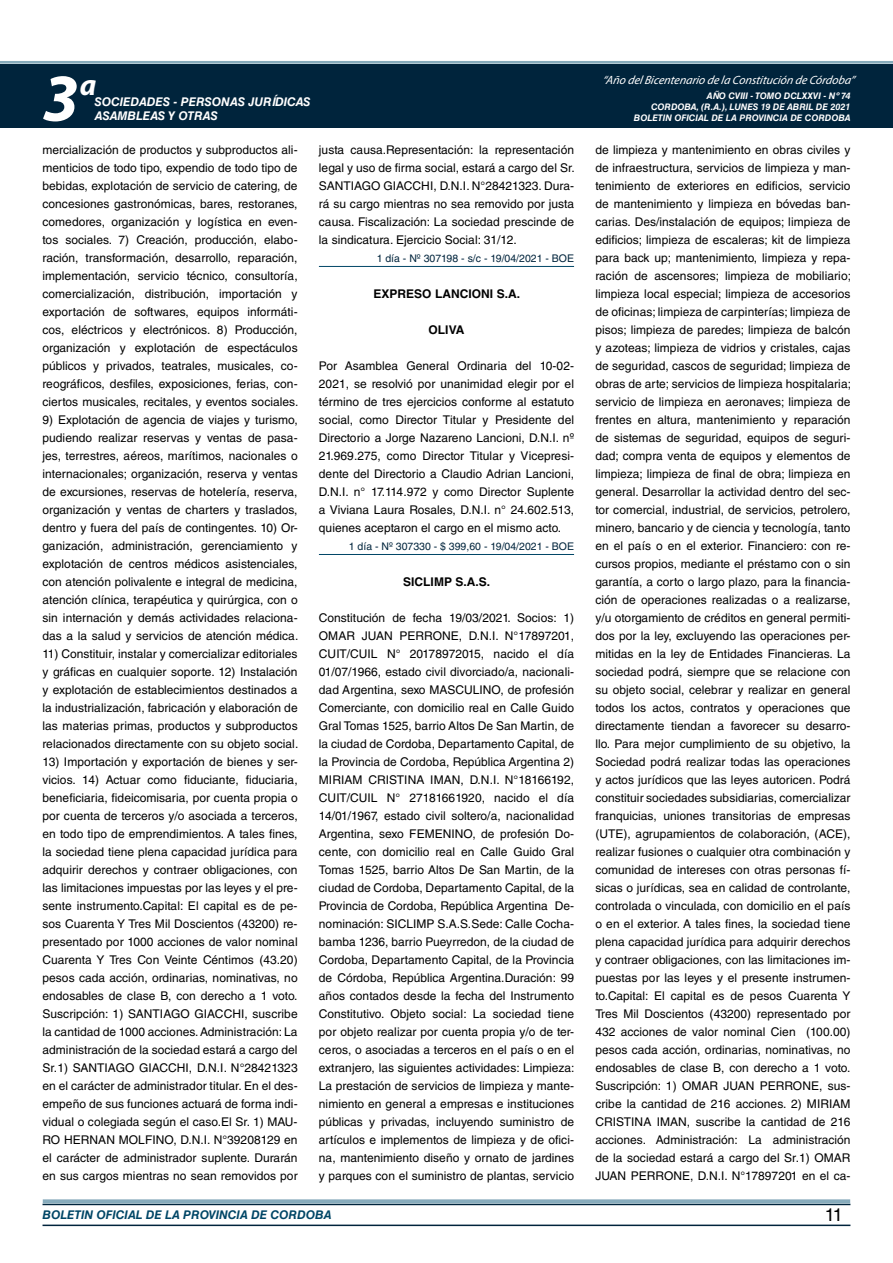
<style>
.page{position:relative;width:893px;height:1263px;background:#fff}
.page>*{position:absolute;margin:0;border:0;box-sizing:border-box;transform-origin:0 0}
.t1{font:italic 700 67.5px "Myriad Pro";color:#fff}
.t2{font:italic 700 30px "Myriad Pro";color:#fff}
.t3{font:18px "Helvetica LT Std";color:#000}
.t4{font:12px/18px "Helvetica LT Std";letter-spacing:.005em;color:#000;text-align:justify}
.t5{font:italic 12px "Myriad Pro";color:#fff}
.t6{font:italic 700 12px "Helvetica LT Std";color:#fff}
.t7{font:700 12px "Helvetica LT Std";letter-spacing:.005em;color:#000}
.t8{font:italic 700 12px "Helvetica LT Std";color:#004666}
.t9{font:10.5px "Helvetica LT Std";color:#00243c}
.t10{font:italic 700 9px/10.8px "Helvetica LT Std";color:#fff;text-align:right}
</style>
<div class="page">
<div style="left:0;top:61px;width:893px;height:6px;background:#fff;opacity:.75"></div>
<div style="left:0;top:64px;width:893px;height:64px;background:#00243c"></div>
<hr style="left:43px;top:1224px;width:807px;height:2px;background:#00243c">
<div style="left:42px;top:1198px;width:809px;height:8px;background:#fff;opacity:.75"></div>
<hr style="left:319px;top:266px;width:255px;height:1px;background:#004666">
<hr style="left:319px;top:554px;width:255px;height:1px;background:#004666">
<h1 class="t1" style="left:43px;top:54px;width:38px">3</h1>
<h2 class="t2" style="left:80px;top:66px;width:18px">a</h2>
<p class="t6" style="left:95px;top:94px;width:217px">SOCIEDADES - PERSONAS JURÍDICAS</p>
<p class="t6" style="left:95px;top:109px;width:125px">ASAMBLEAS Y OTRAS</p>
<p class="t5" style="left:603px;top:72px;width:254px">“Año delBicentenario de la Constitución de Córdoba”</p>
<p class="t10" style="left:634px;top:91px;width:218px">AÑO CVIII - TOMO DCLXXVI - Nº 74<br>CORDOBA, (R.A.), LUNES 19 DE ABRIL DE 2021<br>BOLETIN OFICIAL DE LA PROVINCIA DE CORDOBA</p>
<p class="t4" style="left:43px;top:141px;width:257px">mercialización de productos y subproductos ali&shy;menticios de todo tipo, expendio de todo tipo de bebidas, explotación de servicio de catering, de concesiones gastronómicas, bares, restoranes, comedores, organización y logística en even&shy;tos sociales. 7) Creación, producción, elabo&shy;ración, transformación, desarrollo, reparación, implementación, servicio técnico, consultoría, comercialización, distribución, importación y exportación de softwares, equipos informáti&shy;cos, eléctricos y electrónicos. 8) Producción, organización y explotación de espectáculos públicos y privados, teatrales, musicales, co&shy;reográficos, desfiles, exposiciones, ferias, con&shy;ciertos musicales, recitales, y eventos sociales.</p>
<p class="t4" style="left:43px;top:411px;width:257px">9) Explotación de agencia de viajes y turismo, pudiendo realizar reservas y ventas de pasa&shy;jes, terrestres, aéreos, marítimos, nacionales o internacionales; organización, reserva y ventas de excursiones, reservas de hotelería, reserva, organización y ventas de charters y traslados, dentro y fuera del país de contingentes. 10) Or&shy;ganización, administración, gerenciamiento y explotación de centros médicos asistenciales, con atención polivalente e integral de medicina, atención clínica, terapéutica y quirúrgica, con o sin internación y demás actividades relaciona&shy;das a la salud y servicios de atención médica.</p>
<p class="t4" style="left:43px;top:645px;width:257px">11) Constituir, instalar y comercializar editoriales y gráficas en cualquier soporte. 12) Instalación y explotación de establecimientos destinados a la industrialización, fabricación y elaboración de las materias primas, productos y subproductos relacionados directamente con su objeto social.</p>
<p class="t4" style="left:43px;top:753px;width:257px">13) Importación y exportación de bienes y ser&shy;vicios. 14) Actuar como fiduciante, fiduciaria, beneficiaria, fideicomisaria, por cuenta propia o por cuenta de terceros y/o asociada a terceros, en todo tipo de emprendimientos. A tales fines, la sociedad tiene plena capacidad jurídica para adquirir derechos y contraer obligaciones, con las limitaciones impuestas por las leyes y el pre&shy;sente instrumento.Capital: El capital es de pe&shy;sos Cuarenta Y Tres Mil Doscientos (43200) re&shy;presentado por 1000 acciones de valor nominal Cuarenta Y Tres Con Veinte Céntimos (43.20) pesos cada acción, ordinarias, nominativas, no endosables de clase B, con derecho a 1 voto.<br>Suscripción: 1) SANTIAGO GIACCHI, suscribe la cantidad de 1000 acciones. Administración: La administración de la sociedad estará a cargo del Sr.1) SANTIAGO GIACCHI, D.N.I. N°28421323 en el carácter de administrador titular. En el des&shy;empeño de sus funciones actuará de forma indi&shy;vidual o colegiada según el caso.El Sr. 1) MAU-RO HERNAN MOLFINO, D.N.I. N°39208129 en el carácter de administrador suplente. Durarán en sus cargos mientras no sean removidos por</p>
<p class="t4" style="left:319px;top:141px;width:257px">justa causa.Representación: la representación legal y uso de firma social, estará a cargo del Sr.<br>SANTIAGO GIACCHI, D.N.I. N°28421323. Dura&shy;rá su cargo mientras no sea removido por justa causa. Fiscalización: La sociedad prescinde de la sindicatura. Ejercicio Social: 31/12.</p>
<p class="t9" style="left:377px;top:252px;width:199px">1 día - Nº 307198 - s/c - 19/04/2021 - BOE</p>
<p class="t7" style="left:373px;top:286px;width:148px">EXPRESO LANCIONI S.A.</p>
<p class="t7" style="left:429px;top:322px;width:37px">OLIVA</p>
<p class="t4" style="left:319px;top:357px;width:257px">Por Asamblea General Ordinaria del 10-02- 2021, se resolvió por unanimidad elegir por el término de tres ejercicios conforme al estatuto social, como Director Titular y Presidente del Directorio a Jorge Nazareno Lancioni, D.N.I. nº 21.969.275, como Director Titular y Vicepresi&shy;dente del Directorio a Claudio Adrian Lancioni, D.N.I. n° 17.114.972 y como Director Suplente a Viviana Laura Rosales, D.N.I. n° 24.602.513, quienes aceptaron el cargo en el mismo acto.</p>
<p class="t9" style="left:349px;top:540px;width:227px">1 día - Nº 307330 - $ 399,60 - 19/04/2021 - BOE</p>
<p class="t7" style="left:403px;top:574px;width:89px">SICLIMP S.A.S.</p>
<p class="t4" style="left:319px;top:609px;width:257px">Constitución de fecha 19/03/2021. Socios: 1)<br>OMAR JUAN PERRONE, D.N.I. N°17897201, CUIT/CUIL N° 20178972015, nacido el día 01/07/1966, estado civil divorciado/a, nacionali&shy;dad Argentina, sexo MASCULINO, de profesión Comerciante, con domicilio real en Calle Guido Gral Tomas 1525, barrio Altos De San Martin, de la ciudad de Cordoba, Departamento Capital, de la Provincia de Cordoba, República Argentina 2)<br>MIRIAM CRISTINA IMAN, D.N.I. N°18166192, CUIT/CUIL N° 27181661920, nacido el día 14/01/1967, estado civil soltero/a, nacionalidad Argentina, sexo FEMENINO, de profesión Do&shy;cente, con domicilio real en Calle Guido Gral Tomas 1525, barrio Altos De San Martin, de la ciudad de Cordoba, Departamento Capital, de la Provincia de Cordoba, República Argentina De&shy;nominación: SICLIMP S.A.S.Sede: Calle Cocha&shy;bamba 1236, barrio Pueyrredon, de la ciudad de Cordoba, Departamento Capital, de la Provincia de Córdoba, República Argentina.Duración: 99 años contados desde la fecha del Instrumento Constitutivo. Objeto social: La sociedad tiene por objeto realizar por cuenta propia y/o de ter&shy;ceros, o asociadas a terceros en el país o en el extranjero, las siguientes actividades: Limpieza:<br>La prestación de servicios de limpieza y mante&shy;nimiento en general a empresas e instituciones públicas y privadas, incluyendo suministro de artículos e implementos de limpieza y de ofici&shy;na, mantenimiento diseño y ornato de jardines y parques con el suministro de plantas, servicio</p>
<p class="t4" style="left:595px;top:141px;width:257px">de limpieza y mantenimiento en obras civiles y de infraestructura, servicios de limpieza y man&shy;tenimiento de exteriores en edificios, servicio de mantenimiento y limpieza en bóvedas ban&shy;carias. Des/instalación de equipos; limpieza de edificios; limpieza de escaleras; kit de limpieza para back up; mantenimiento, limpieza y repa&shy;ración de ascensores; limpieza de mobiliario; limpieza local especial; limpieza de accesorios de oficinas; limpieza de carpinterías; limpieza de pisos; limpieza de paredes; limpieza de balcón y azoteas; limpieza de vidrios y cristales, cajas de seguridad, cascos de seguridad; limpieza de obras de arte; servicios de limpieza hospitalaria; servicio de limpieza en aeronaves; limpieza de frentes en altura, mantenimiento y reparación de sistemas de seguridad, equipos de seguri&shy;dad; compra venta de equipos y elementos de limpieza; limpieza de final de obra; limpieza en general. Desarrollar la actividad dentro del sec&shy;tor comercial, industrial, de servicios, petrolero, minero, bancario y de ciencia y tecnología, tanto en el país o en el exterior. Financiero: con re&shy;cursos propios, mediante el préstamo con o sin garantía, a corto o largo plazo, para la financia&shy;ción de operaciones realizadas o a realizarse, y/u otorgamiento de créditos en general permiti&shy;dos por la ley, excluyendo las operaciones per&shy;mitidas en la ley de Entidades Financieras. La sociedad podrá, siempre que se relacione con su objeto social, celebrar y realizar en general todos los actos, contratos y operaciones que directamente tiendan a favorecer su desarro&shy;llo. Para mejor cumplimiento de su objetivo, la Sociedad podrá realizar todas las operaciones y actos jurídicos que las leyes autoricen. Podrá constituir sociedades subsidiarias, comercializar franquicias, uniones transitorias de empresas (UTE), agrupamientos de colaboración, (ACE), realizar fusiones o cualquier otra combinación y comunidad de intereses con otras personas fí&shy;sicas o jurídicas, sea en calidad de controlante, controlada o vinculada, con domicilio en el país o en el exterior. A tales fines, la sociedad tiene plena capacidad jurídica para adquirir derechos y contraer obligaciones, con las limitaciones im&shy;puestas por las leyes y el presente instrumen&shy;to.Capital: El capital es de pesos Cuarenta Y Tres Mil Doscientos (43200) representado por 432 acciones de valor nominal Cien (100.00) pesos cada acción, ordinarias, nominativas, no endosables de clase B, con derecho a 1 voto.<br>Suscripción: 1) OMAR JUAN PERRONE, sus&shy;cribe la cantidad de 216 acciones. 2) MIRIAM CRISTINA IMAN, suscribe la cantidad de 216 acciones. Administración: La administración de la sociedad estará a cargo del Sr.1) OMAR JUAN PERRONE, D.N.I. N°17897201 en el ca-</p>
<p class="t8" style="left:43px;top:1208px;width:290px">BOLETIN OFICIAL DE LA PROVINCIA DE CORDOBA</p>
<h3 class="t3" style="left:825px;top:1204px;width:19px">11</h3>
</div>
